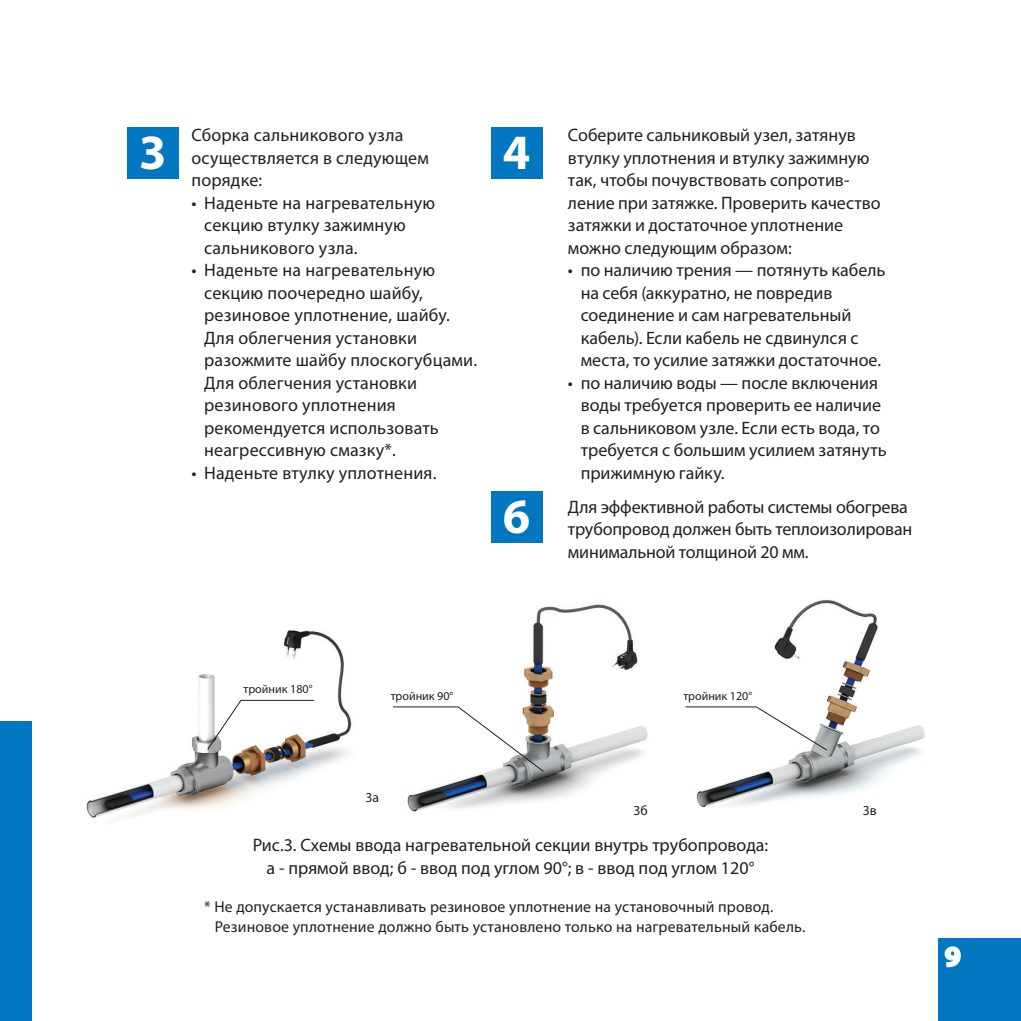
<style>
.page{position:relative;width:1021px;height:1021px;background:#fff}
.page>*{position:absolute;margin:0;border:0;box-sizing:border-box;transform-origin:0 0}
.t1{font:700 49.5px "Myriad Pro";color:#fff}
.t2{font:900 29.25px "Myriad Pro";color:#fff}
.t3{font:18px/22.5px "Myriad Pro";color:#231f20}
.t4{font:15.75px/20.2px "Myriad Pro";letter-spacing:.01em;color:#231f20}
.t5{font:13.72px "Myriad Pro";color:#231f20}
.t6{font:12.15px "Myriad Pro";color:#231f20}
</style>
<div class="page">
<div style="left:938px;top:938px;width:82px;height:82px;background:#0077c0"></div>
<svg style="left:944px;top:946px;width:17px;height:21px"></svg>
<img style="left:407px;top:604px;width:241px;height:207px">
<div style="left:128px;top:128px;width:51px;height:51px;background:#0077c0"></div>
<div style="left:491px;top:128px;width:51px;height:51px;background:#0077c0"></div>
<div style="left:491px;top:491px;width:51px;height:51px;background:#0077c0"></div>
<img style="left:86px;top:630px;width:266px;height:188px">
<svg style="left:206px;top:699px;width:109px;height:51px"></svg>
<svg style="left:393px;top:706px;width:151px;height:66px"></svg>
<img style="left:696px;top:599px;width:229px;height:208px">
<svg style="left:685px;top:706px;width:143px;height:45px"></svg>
<div style="left:0;top:721px;width:32px;height:299px;background:#0077c0"></div>
<p class="t3" style="left:191px;top:123px;width:239px">Сборка сальникового узла осуществляется в следующем порядке:</p>
<p class="t3" style="left:204px;top:191px;width:232px;text-indent:-13px">• Наденьте на нагревательную секцию втулку зажимную сальникового узла.</p>
<p class="t3" style="left:204px;top:258px;width:274px;text-indent:-13px">• Наденьте на нагревательную секцию поочередно шайбу, резиновое уплотнение, шайбу.<br>Для облегчения установки разожмите шайбу плоскогубцами.<br>Для облегчения установки резинового уплотнения рекомендуется использовать неагрессивную смазку*.</p>
<p class="t3" style="left:191px;top:461px;width:246px">• Наденьте втулку уплотнения.</p>
<h1 class="t1" style="left:139px;top:120px;width:29px">3</h1>
<h1 class="t1" style="left:503px;top:120px;width:29px">4</h1>
<h1 class="t1" style="left:503px;top:484px;width:29px">6</h1>
<p class="t3" style="left:568px;top:123px;width:314px">Соберите сальниковый узел, затянув втулку уплотнения и втулку зажимную так, чтобы почувствовать сопротив&shy;ление при затяжке. Проверить качество затяжки и достаточное уплотнение можно следующим образом:</p>
<p class="t3" style="left:580px;top:258px;width:306px;text-indent:-13px">• по наличию трения — потянуть кабель на себя (аккуратно, не повредив соединение и сам нагревательный кабель). Если кабель не сдвинулся с места, то усилие затяжки достаточное.</p>
<p class="t3" style="left:580px;top:371px;width:307px;text-indent:-13px">• по наличию воды — после включения воды требуется проверить ее наличие в сальниковом узле. Если есть вода, то требуется с большим усилием затянуть прижимную гайку.</p>
<p class="t3" style="left:568px;top:495px;width:346px">Для эффективной работы системы обогрева трубопровод должен быть теплоизолирован минимальной толщиной 20 мм.</p>
<p class="t6" style="left:243px;top:682px;width:70px">тройник 180°</p>
<p class="t6" style="left:390px;top:688px;width:64px">тройник 90°</p>
<p class="t5" style="left:365px;top:788px;width:15px">3а</p>
<p class="t6" style="left:683px;top:688px;width:70px">тройник 120°</p>
<p class="t5" style="left:633px;top:801px;width:16px">3б</p>
<p class="t3" style="left:253px;top:833px;width:517px;text-align:center">Рис.3. Схемы ввода нагревательной секции внутрь трубопровода: а - прямой ввод; б - ввод под углом 90°; в - ввод под углом 120°</p>
<p class="t4" style="left:215px;top:896px;width:592px;text-indent:-10px">* Не допускается устанавливать резиновое уплотнение на установочный провод.<br>Резиновое уплотнение должно быть установлено только на нагревательный кабель.</p>
<p class="t5" style="left:862px;top:801px;width:15px">3в</p>
<h2 class="t2" style="left:944px;top:939px;width:18px">9</h2>
</div>
